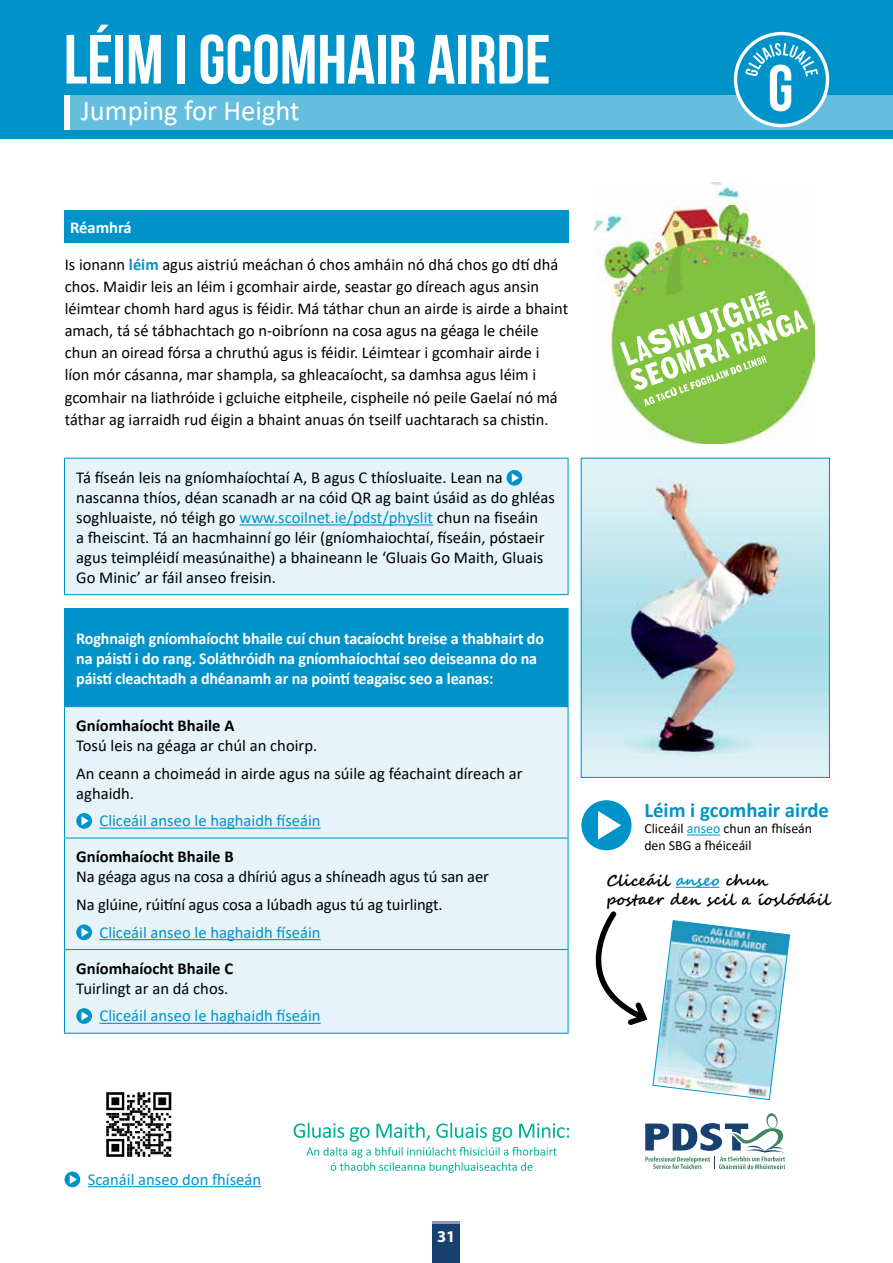
<style>
.page{position:relative;width:893px;height:1263px;background:#fff}
.page>*{position:absolute;margin:0;border:0;box-sizing:border-box;transform-origin:0 0}
.t1{font:700 69.45px "Bebas Neue";color:#fff}
.t2{font:700 64.05px "Bebas Neue";color:#fff}
.t3{font:28.5px "Calibri";color:#fff}
.t4{font:700 20.7px "Calibri";color:#0093c9}
.t5{font:16.65px/22.2px "Calibri";color:#000}
.t6{font:700 16.65px/20px "Calibri";letter-spacing:-.01em;color:#fff}
.t7{font:16.65px "Calibri";color:#0093c9}
.t8{font:700 16.65px "Calibri";color:#000}
.t9{font:700 16.5px "Myriad Pro";color:#fff}
.t10{font:700 15.3px/18.3px "Segoe Script";color:#000}
.t11{font:13.8px/16.6px "Calibri";color:#000}
.s1{font-weight:700;color:#0093c9}
.s2{color:#0093c9}
</style>
<div class="page">
<img style="left:583px;top:460px;width:245px;height:316px">
<div style="left:581px;top:458px;width:249px;height:320px;border:1px solid #0093c9"></div>
<div style="left:65px;top:211px;width:504px;height:32px;background:#0093c9"></div>
<div style="left:581px;top:800px;width:50px;height:50px;background:#0093c9;border-radius:50%"></div>
<svg style="left:598px;top:811px;width:23px;height:29px"></svg>
<svg style="left:645px;top:1113px;width:141px;height:56px"></svg>
<div style="left:65px;top:609px;width:503px;height:98px;background:#0093c9"></div>
<div style="left:65px;top:707px;width:503px;height:326px;background:#e6f4fa"></div>
<hr style="left:64px;top:609px;width:1px;height:97px;background:#0093c9">
<hr style="left:64px;top:608px;width:505px;height:1px;background:#0093c9">
<hr style="left:568px;top:609px;width:1px;height:97px;background:#0093c9">
<hr style="left:64px;top:707px;width:1px;height:130px;background:#0093c9">
<hr style="left:64px;top:838px;width:1px;height:111px;background:#0093c9">
<hr style="left:64px;top:950px;width:1px;height:83px;background:#0093c9">
<hr style="left:64px;top:706px;width:505px;height:1px;background:#0093c9">
<hr style="left:568px;top:707px;width:1px;height:130px;background:#0093c9">
<hr style="left:568px;top:838px;width:1px;height:111px;background:#0093c9">
<hr style="left:64px;top:837px;width:505px;height:1px;background:#0093c9">
<hr style="left:64px;top:949px;width:505px;height:1px;background:#0093c9">
<hr style="left:64px;top:1033px;width:505px;height:1px;background:#0093c9">
<hr style="left:100px;top:828px;width:221px;height:1px;background:#0093c9">
<svg style="left:76px;top:813px;width:16px;height:16px"></svg>
<svg style="left:81px;top:816px;width:8px;height:9px"></svg>
<hr style="left:100px;top:939px;width:221px;height:1px;background:#0093c9">
<svg style="left:76px;top:924px;width:16px;height:16px"></svg>
<svg style="left:81px;top:928px;width:8px;height:9px"></svg>
<hr style="left:100px;top:1023px;width:221px;height:1px;background:#0093c9">
<svg style="left:76px;top:1008px;width:16px;height:16px"></svg>
<svg style="left:81px;top:1011px;width:8px;height:9px"></svg>
<div style="left:65px;top:458px;width:503px;height:137px;background:#e6f4fa"></div>
<hr style="left:64px;top:459px;width:1px;height:135px;background:#0093c9">
<hr style="left:64px;top:458px;width:505px;height:1px;background:#0093c9">
<hr style="left:568px;top:459px;width:1px;height:135px;background:#0093c9">
<hr style="left:64px;top:594px;width:505px;height:1px;background:#0093c9">
<hr style="left:239px;top:524px;width:194px;height:1px;background:#0093c9">
<svg style="left:507px;top:470px;width:15px;height:16px"></svg>
<svg style="left:512px;top:473px;width:7px;height:9px"></svg>
<hr style="left:687px;top:834px;width:33px;height:1px;background:#0093c9">
<hr style="left:676px;top:887px;width:43px;height:1px;background:#0093c9">
<svg style="left:564px;top:908px;width:226px;height:192px"></svg>
<hr style="left:88px;top:1186px;width:173px;height:1px;background:#0093c9">
<svg style="left:65px;top:1171px;width:15px;height:16px"></svg>
<svg style="left:70px;top:1175px;width:7px;height:9px"></svg>
<svg style="left:294px;top:1123px;width:275px;height:50px"></svg>
<img style="left:594px;top:183px;width:221px;height:260px">
<svg style="left:620px;top:291px;width:188px;height:115px"></svg>
<div style="left:0;top:0;width:893px;height:138px;background:#0093c9"></div>
<div style="left:67px;top:95px;width:826px;height:34px;background:#66bedf"></div>
<div style="left:64px;top:95px;width:6px;height:34px;background:#fff"></div>
<svg style="left:735px;top:34px;width:93px;height:92px"></svg>
<svg style="left:745px;top:43px;width:73px;height:68px"></svg>
<div style="left:734px;top:32px;width:95px;height:95px;border:3px solid #fff;border-radius:50%"></div>
<div style="left:433px;top:1223px;width:27px;height:40px;background:#194170"></div>
<hr style="left:433px;top:1221px;width:27px;height:2px;background:#9497b3">
<img style="left:106px;top:1092px;width:66px;height:65px">
<h1 class="t1" style="left:64px;top:21px;width:488px">LÉIM I GCOMHAIR AIRDE</h1>
<h3 class="t3" style="left:81px;top:91px;width:220px">Jumping for Height</h3>
<h2 class="t2" style="left:65px;top:66px;width:450px">LÉIM I GCOMHAIR AIRDE</h2>
<p class="t6" style="left:70px;top:217px;width:63px">Réamhrá</p>
<p class="t5" style="left:65px;top:253px;width:505px">Is ionann <span class="s1">léim</span> agus aistriú meáchan ó chos amháin nó dhá chos go dtí dhá chos. Maidir leis an léim i gcomhair airde, seastar go díreach agus ansin léimtear chomh hard agus is féidir. Má táthar chun an airde is airde a bhaint amach, tá sé tábhachtach go n-oibríonn na cosa agus na géaga le chéile chun an oiread fórsa a chruthú agus is féidir. Léimtear i gcomhair airde i líon mór cásanna, mar shampla, sa ghleacaíocht, sa damhsa agus léim i gcomhair na liathróide i gcluiche eitpheile, cispheile nó peile Gaelaí nó má táthar ag iarraidh rud éigin a bhaint anuas ón tseilf uachtarach sa chistin.</p>
<p class="t5" style="left:76px;top:467px;width:480px;line-height:20px">Tá físeán leis na gníomhaíochtaí A, B agus C thíosluaite. Lean na nascanna thíos, déan scanadh ar na cóid QR ag baint úsáid as do ghléas soghluaiste, nó téigh go <span class="s2">www.scoilnet.ie/pdst/physlit</span> chun na fiseáin<br>a fheiscint. Tá an hacmhainní go léir (gníomhaiochtaí, físeáin, póstaeir agus teimpléidí measúnaithe) a bhaineann le ‘Gluais Go Maith, Gluais Go Minic’ ar fáil anseo freisin.</p>
<p class="t6" style="left:76px;top:628px;width:469px">Roghnaigh gníomhaíocht bhaile cuí chun tacaíocht breise a thabhairt do na páistí i do rang. Soláthróidh na gníomhaíochtaí seo deiseanna do na páistí cleachtadh a dhéanamh ar na pointí teagaisc seo a leanas:</p>
<p class="t8" style="left:76px;top:713px;width:160px">Gníomhaíocht Bhaile A</p>
<p class="t5" style="left:76px;top:731px;width:448px;line-height:27.8px">Tosú leis na géaga ar chúl an choirp.<br>An ceann a choimeád in airde agus na súile ag féachaint díreach ar</p>
<p class="t5" style="left:76px;top:781px;width:59px">aghaidh.</p>
<p class="t7" style="left:100px;top:809px;width:223px">Cliceáil anseo le haghaidh físeáin</p>
<p class="t8" style="left:76px;top:845px;width:159px">Gníomhaíocht Bhaile B</p>
<p class="t5" style="left:76px;top:862px;width:414px;line-height:27.8px">Na géaga agus na cosa a dhíriú agus a shíneadh agus tú san aer<br>Na glúine, rúitíní agus cosa a lúbadh agus tú ag tuirlingt.</p>
<p class="t7" style="left:100px;top:921px;width:223px">Cliceáil anseo le haghaidh físeáin</p>
<p class="t8" style="left:76px;top:956px;width:158px">Gníomhaíocht Bhaile C</p>
<p class="t5" style="left:76px;top:977px;width:154px">Tuirlingt ar an dá chos.</p>
<p class="t7" style="left:100px;top:1004px;width:223px">Cliceáil anseo le haghaidh físeáin</p>
<p class="t4" style="left:644px;top:795px;width:186px">Léim i gcomhair airde</p>
<p class="t11" style="left:644px;top:820px;width:169px">Cliceáil <span class="s2">anseo</span> chun an fhíseán den SBG a fhéiceáil</p>
<p class="t10" style="left:606px;top:872px;width:226px">Cliceáil <span class="s2">anseo</span> chun<br>postaer den scil a íoslódáil</p>
<p class="t7" style="left:88px;top:1168px;width:175px">Scanáil anseo don fhíseán</p>
<p class="t9" style="left:437px;top:1225px;width:20px">31</p>
</div>
